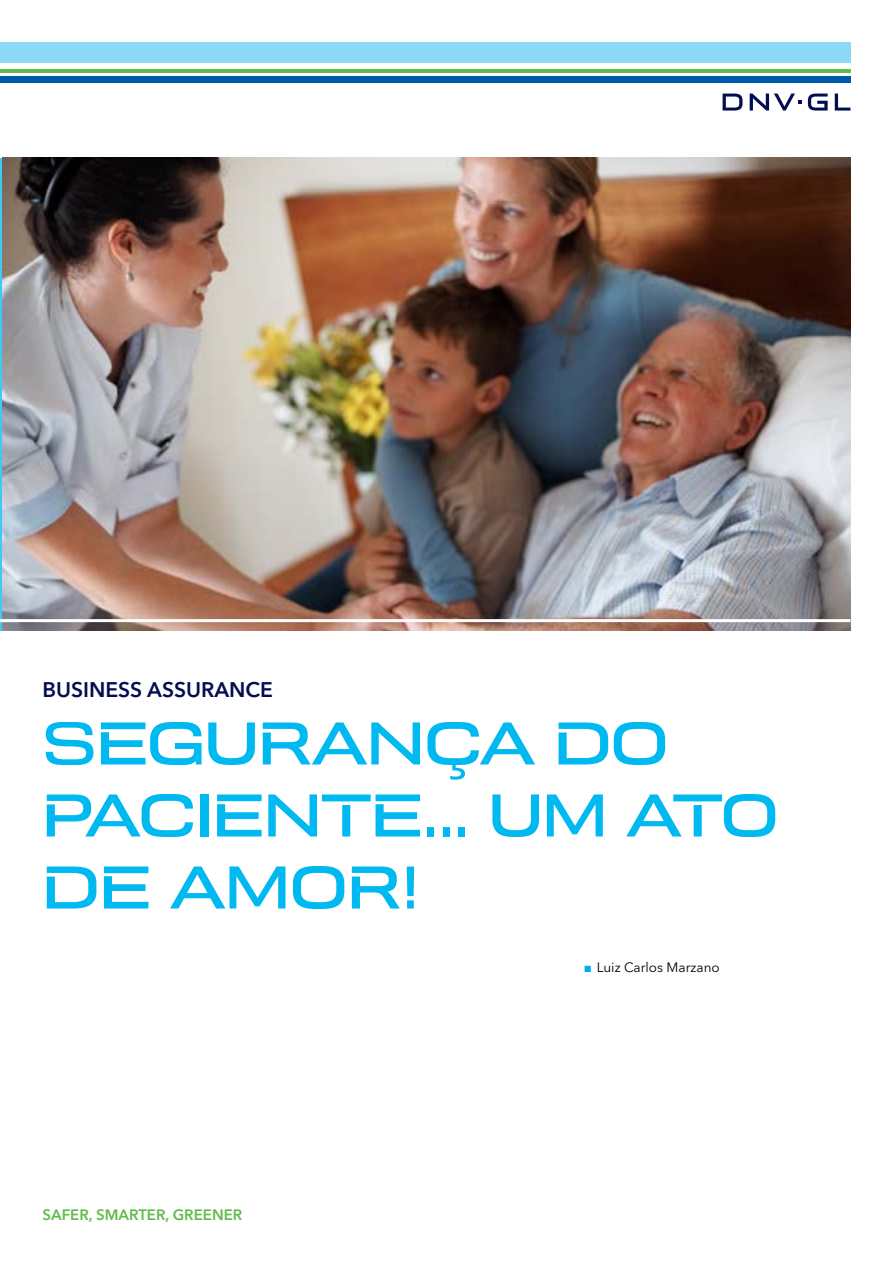
<style>
.page{position:relative;width:893px;height:1263px;background:#fff}
.page>*{position:absolute;margin:0;border:0;box-sizing:border-box;transform-origin:0 0}
.t1{font:500 60px/72px "Broader View";color:#00b9f1}
.t2{font:600 21px "Avenir Next LT Pro";color:#020e50}
.t3{font:600 15px "Avenir Next LT Pro";color:#61bb4d}
.t4{font:13.5px "Avenir Next LT Pro";color:#000}
.s1{font-family:"Arial";color:#00adef}
</style>
<div class="page">
<div style="left:0;top:43px;width:850px;height:20px;background:#8dd7f7"></div>
<hr style="left:0;top:70px;width:850px;height:3px;background:#61bb4d">
<div style="left:0;top:77px;width:850px;height:6px;background:#005aaa"></div>
<svg style="left:835px;top:94px;width:15px;height:17px"></svg>
<svg style="left:808px;top:94px;width:20px;height:17px"></svg>
<svg style="left:723px;top:94px;width:19px;height:17px"></svg>
<svg style="left:750px;top:94px;width:51px;height:17px"></svg>
<img style="left:2px;top:158px;width:848px;height:472px">
<hr style="left:0;top:619px;width:850px;height:3px;background:#fff">
<p class="t2" style="left:43px;top:677px;width:232px">BUSINESS ASSURANCE</p>
<p class="t1" style="left:43px;top:711px;width:737px">SEGURANÇA DO<br>PACIENTE... UM ATO<br>DE AMOR!</p>
<p class="t3" style="left:43px;top:1205px;width:201px">SAFER, SMARTER, GREENER</p>
<p class="t4" style="left:584px;top:959px;width:137px"><span class="s1">■</span> Luiz Carlos Marzano</p>
</div>
